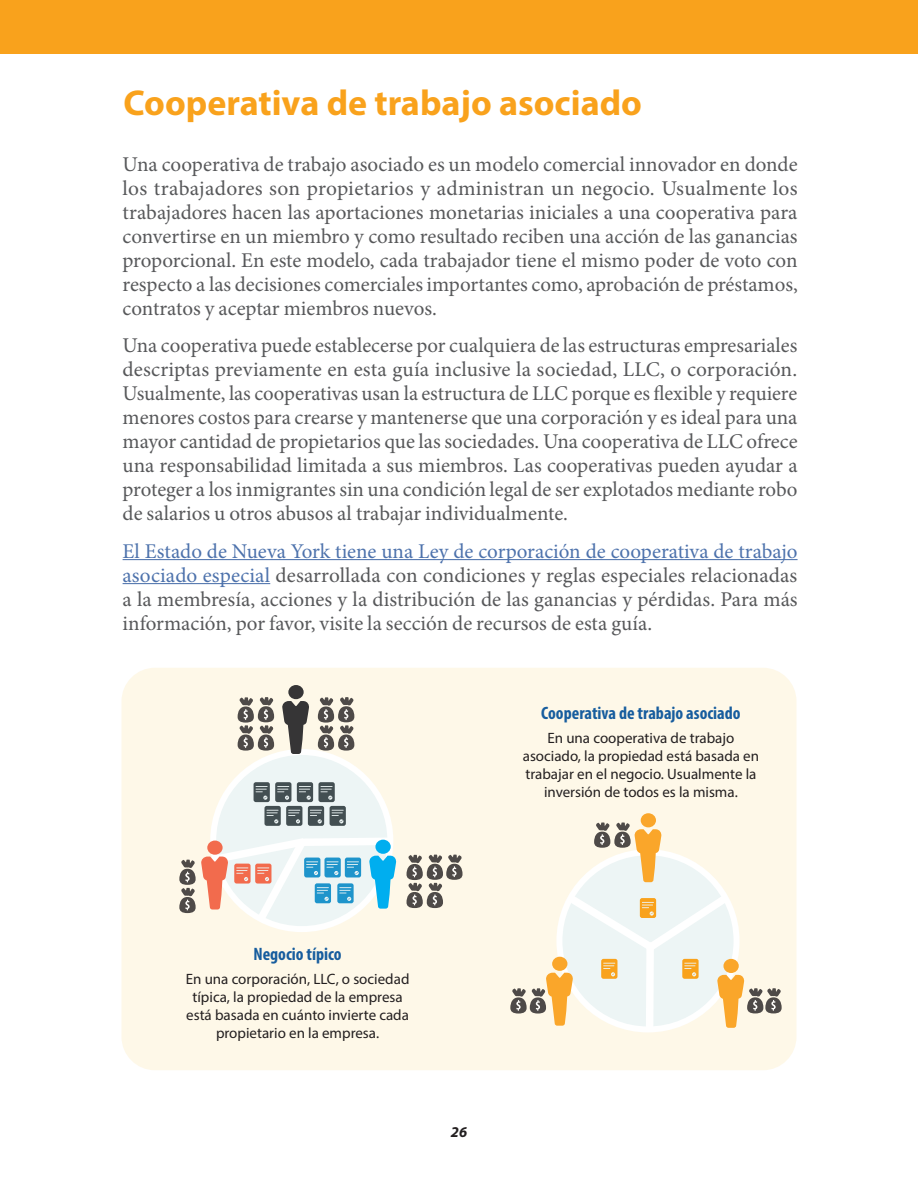
<style>
.page{position:relative;width:918px;height:1188px;background:#fff}
.page>*{position:absolute;margin:0;border:0;box-sizing:border-box;transform-origin:0 0}
.Heading_1{font:700 36px "Myriad Pro";color:#f9a21c}
.t1{font:21px/24px "Minion Pro";color:#57585a;text-align:justify}
.t2{font:700 condensed 18px "Myriad Pro";color:#175d9e}
.t3{font:15px/18px "Myriad Pro";color:#231f20;text-align:center}
.t4{font:italic 700 15px "Myriad Pro";color:#231f20}
.s1{color:#4d72ac}
</style>
<div class="page">
<div style="left:0;top:0;width:918px;height:54px;background:#f9a21c"></div>
<div style="left:122px;top:668px;width:674px;height:402px;background:#fef8e8;border-radius:33px"></div>
<hr style="left:123px;top:559px;width:675px;height:1px;background:#4d72ac">
<hr style="left:123px;top:583px;width:147px;height:1px;background:#4d72ac">
<svg style="left:559px;top:852px;width:178px;height:177px;fill:#edf5f5"></svg>
<div style="left:641px;top:813px;width:15px;height:14px;background:#faa62a;border-radius:50%"></div>
<svg style="left:594px;top:822px;width:68px;height:60px"></svg>
<svg style="left:510px;top:888px;width:272px;height:144px"></svg>
<div style="left:213px;top:752px;width:177px;height:177px;background:#edf5f5;border-radius:50%"></div>
<svg style="left:254px;top:782px;width:92px;height:44px"></svg>
<svg style="left:179px;top:832px;width:218px;height:97px"></svg>
<svg style="left:407px;top:854px;width:56px;height:54px"></svg>
<div style="left:288px;top:685px;width:16px;height:14px;background:#363536;border-radius:50%"></div>
<svg style="left:282px;top:701px;width:27px;height:53px"></svg>
<svg style="left:318px;top:697px;width:36px;height:54px"></svg>
<svg style="left:238px;top:697px;width:36px;height:54px"></svg>
<p class="Heading_1" style="left:124px;top:79px;width:520px">Cooperativa de trabajo asociado</p>
<p class="t1" style="left:123px;top:152px;width:677px">Una cooperativa de trabajo asociado es un modelo comercial innovador en donde los trabajadores son propietarios y administran un negocio. Usualmente los trabajadores hacen las aportaciones monetarias iniciales a una cooperativa para convertirse en un miembro y como resultado reciben una acción de las ganancias proporcional. En este modelo, cada trabajador tiene el mismo poder de voto con respecto a las decisiones comerciales importantes como, aprobación de préstamos, contratos y aceptar miembros nuevos.</p>
<p class="t1" style="left:123px;top:333px;width:677px">Una cooperativa puede establecerse por cualquiera de las estructuras empresariales descriptas previamente en esta guía inclusive la sociedad, LLC, o corporación.<br>Usualmente, las cooperativas usan la estructura de LLC porque es flexible y requiere menores costos para crearse y mantenerse que una corporación y es ideal para una mayor cantidad de propietarios que las sociedades. Una cooperativa de LLC ofrece una responsabilidad limitada a sus miembros. Las cooperativas pueden ayudar a proteger a los inmigrantes sin una condición legal de ser explotados mediante robo de salarios u otros abusos al trabajar individualmente.</p>
<p class="t1" style="left:123px;top:539px;width:677px"><span class="s1">El Estado de Nueva York tiene una Ley de corporación de cooperativa de trabajo asociado especial</span> desarrollada con condiciones y reglas especiales relacionadas a la membresía, acciones y la distribución de las ganancias y pérdidas. Para más información, por favor, visite la sección de recursos de esta guía.</p>
<p class="t2" style="left:541px;top:702px;width:201px">Cooperativa de trabajo asociado</p>
<p class="t3" style="left:523px;top:729px;width:238px">En una cooperativa de trabajo asociado, la propiedad está basada en trabajar en el negocio. Usualmente la inversión de todos es la misma.</p>
<p class="t2" style="left:254px;top:943px;width:90px">Negocio típico</p>
<p class="t3" style="left:186px;top:970px;width:225px">En una corporación, LLC, o sociedad típica, la propiedad de la empresa está basada en cuánto invierte cada propietario en la empresa.</p>
<p class="t4" style="left:451px;top:1122px;width:18px">26</p>
</div>
